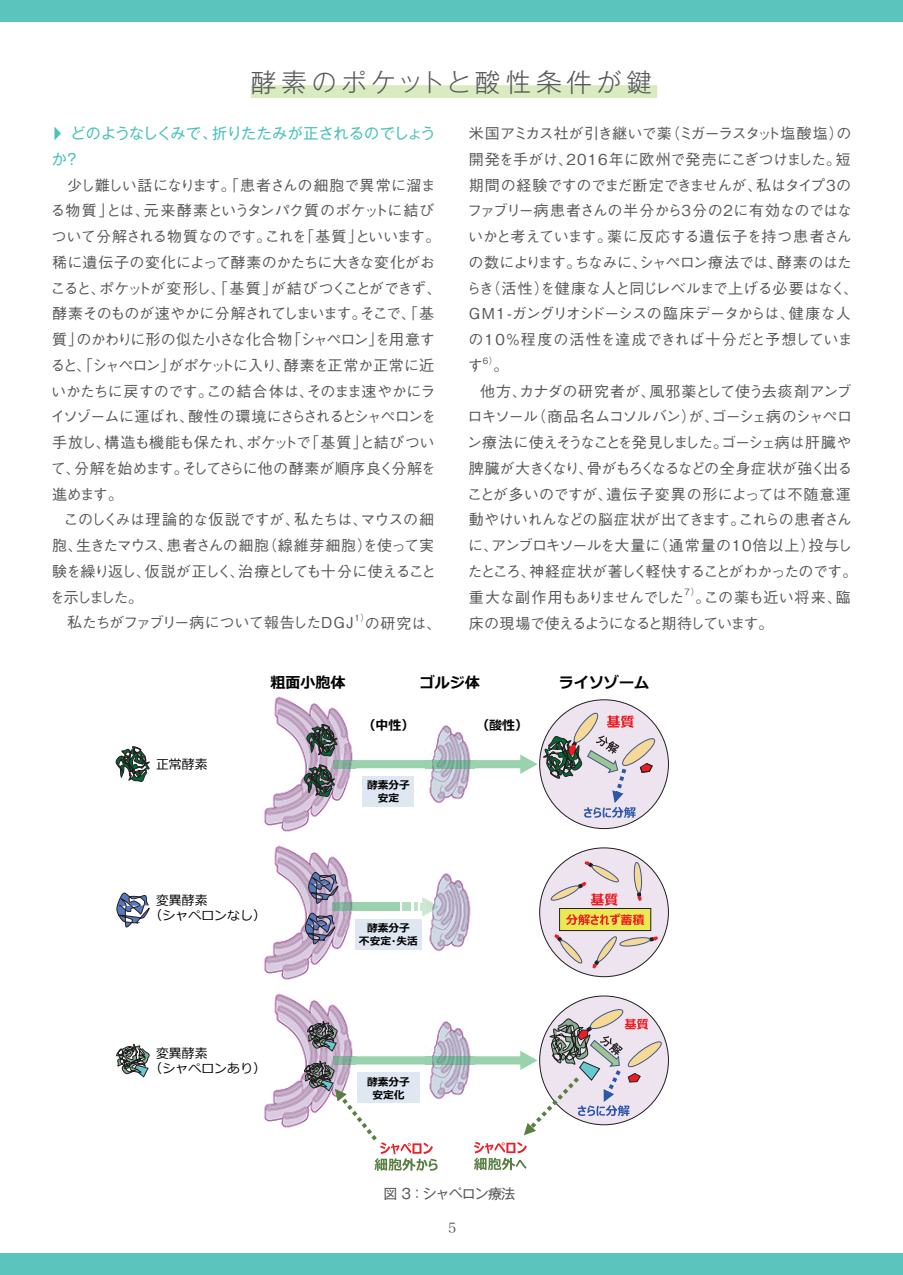
<style>
.page{position:relative;width:903px;height:1275px;background:#fff}
.page>*{position:absolute;margin:0;border:0;box-sizing:border-box;transform-origin:0 0}
.t1{font:300 25.55px "Gothic MB101 Pr 6";letter-spacing:.165em;color:#57585a}
.t2{font:500 15.05px/25.7px "Gothic BBB Pr 6";letter-spacing:-.04em;color:#57585a}
.t3{font:500 15.05px "Gothic BBB Pr 6";letter-spacing:-.075em;color:#57585a}
.t4{font:500 15.05px "Gothic BBB Pr 6";letter-spacing:-.07em;color:#57585a}
.t5{font:500 15.05px "Gothic BBB Pr 6";letter-spacing:-.06em;color:#57585a}
.t6{font:500 15.05px "Gothic BBB Pr 6";letter-spacing:-.09em;color:#57585a}
.t7{font:500 15.05px "Gothic BBB Pr 6";letter-spacing:.02em;color:#57585a}
.t8{font:15.05px/25.7px "Gothic MB101 Pr 6";letter-spacing:-.01em;color:#4ac1ba}
.t9{font:500 15.05px "Gothic BBB Pr 6";letter-spacing:-.005em;color:#57585a}
.t10{font:500 15.05px "Gothic BBB Pr 6";letter-spacing:.015em;color:#57585a}
.t11{font:700 15.05px "Meiryo";color:#030303}
.t12{font:14px "Gothic MB101 Pr 6";letter-spacing:-.06em;color:#57585a}
.t13{font:14px "Hira Min Pro N W3";color:#57585a}
.t14{font:12.95px/15px "Meiryo";letter-spacing:.005em;color:#030303}
.t15{font:700 12.95px "Meiryo";color:#030303}
.t16{font:700 10.67px/13px "Meiryo";color:#030303;text-align:center}
.t17{font:10.5px "Gothic MB101 Pr 6";color:#4ac1ba;scale:1.43 1}
.t18{font:500 8.75px "Gothic BBB Pr 6";color:#57585a}
</style>
<div class="page">
<div style="left:251px;top:85px;width:406px;height:13px;background:#daeac1"></div>
<img style="left:425px;top:873px;width:46px;height:79px">
<img style="left:264px;top:696px;width:91px;height:136px">
<img style="left:264px;top:845px;width:91px;height:135px">
<img style="left:264px;top:993px;width:74px;height:135px">
<img style="left:333px;top:760px;width:22px;height:8px">
<img style="left:425px;top:899px;width:15px;height:16px">
<svg style="left:414px;top:897px;width:11px;height:19px"></svg>
<div style="left:402px;top:903px;width:9px;height:8px;background:#b3dcc0"></div>
<div style="left:355px;top:903px;width:45px;height:8px;background:#9ad2ae"></div>
<img style="left:333px;top:903px;width:22px;height:8px">
<svg style="left:116px;top:1044px;width:34px;height:34px"></svg>
<svg style="left:306px;top:723px;width:33px;height:33px"></svg>
<svg style="left:115px;top:746px;width:35px;height:36px"></svg>
<svg style="left:304px;top:763px;width:32px;height:34px"></svg>
<svg style="left:308px;top:871px;width:31px;height:34px"></svg>
<svg style="left:116px;top:892px;width:34px;height:36px"></svg>
<svg style="left:305px;top:912px;width:31px;height:34px"></svg>
<div style="left:355px;top:920px;width:67px;height:30px;background:#dfe8f2"></div>
<div style="left:540px;top:848px;width:128px;height:129px;background:#eee4f0;border-radius:50%"></div>
<div style="left:559px;top:908px;width:92px;height:22px;background:#ebe952"></div>
<div style="left:559px;top:908px;width:92px;height:23px;border:1px solid #231f20"></div>
<svg style="left:566px;top:913px;width:78px;height:12px"></svg>
<svg style="left:554px;top:934px;width:29px;height:30px"></svg>
<svg style="left:634px;top:862px;width:8px;height:39px"></svg>
<svg style="left:592px;top:936px;width:66px;height:32px"></svg>
<svg style="left:550px;top:861px;width:69px;height:45px"></svg>
<div style="left:540px;top:700px;width:128px;height:129px;background:#eee4f0;border-radius:50%"></div>
<svg style="left:355px;top:712px;width:301px;height:106px"></svg>
<div style="left:540px;top:996px;width:128px;height:129px;background:#eee4f0;border-radius:50%"></div>
<svg style="left:303px;top:1008px;width:360px;height:163px"></svg>
<div style="left:0;top:0;width:903px;height:21px;background:#5ac4bd"></div>
<div style="left:0;top:1253px;width:903px;height:22px;background:#5ac4bd"></div>
<h1 class="t1" style="left:251px;top:61px;width:403px">酵素のポケットと酸性条件が鍵</h1>
<p class="t8" style="left:52px;top:120px;width:385px;text-indent:19px">どのようなしくみで、折りたたみが正されるのでしょうか？</p>
<p class="t2" style="left:51px;top:171px;width:393px;text-indent:17px">少し難しい話になります。「患者さんの細胞で異常に溜まる物質」とは、元来酵素というタンパク質のポケットに結びついて分解される物質なのです。これを「基質」といいます。稀に遺伝子の変化によって酵素のかたちに大きな変化がおこると、ポケットが変形し、「基質」が結びつくことができず、酵素そのものが速やかに分解されてしまいます。そこで、「基質」のかわりに形の似た小さな化合物「シャペロン」を用意すると、「シャペロン」がポケットに入り、酵素を正常か正常に近いかたちに戻すのです。この結合体は、そのまま速やかにライソゾームに運ばれ、酸性の環境にさらされるとシャペロンを手放し、構造も機能も保たれ、ポケットで「基質」と結びついて、分解を始めます。そしてさらに他の酵素が順序良く分解を進めます。</p>
<p class="t2" style="left:64px;top:506px;width:372px">このしくみは理論的な仮説ですが、私たちは、マウスの細</p>
<p class="t2" style="left:52px;top:532px;width:383px">胞、生きたマウス、患者さんの細胞（線維芽細胞）を使って実</p>
<p class="t4" style="left:52px;top:559px;width:386px">験を繰り返し、仮説が正しく、治療としても十分に使えること</p>
<p class="t2" style="left:50px;top:583px;width:95px">を示しました。</p>
<p class="t2" style="left:67px;top:609px;width:288px">私たちがファブリー病について報告したDGJ</p>
<p class="t18" style="left:354px;top:611px;width:16px">1）</p>
<p class="t2" style="left:365px;top:609px;width:78px">の研究は、</p>
<p class="t17" style="left:66px;top:126px;width:12px;rotate:90deg">▲</p>
<p class="t2" style="left:466px;top:120px;width:393px">米国アミカス社が引き継いで薬（ミガーラスタット塩酸塩）の開発を手がけ、2016年に欧州で発売にこぎつけました。短期間の経験ですのでまだ断定できませんが、私はタイプ3のファブリー病患者さんの半分から3分の2に有効なのではないかと考えています。薬に反応する遺伝子を持つ患者さんの数によります。ちなみに、シャペロン療法では、酵素のはたらき（活性）を健康な人と同じレベルまで上げる必要はなく、<br>GM1-ガングリオシドーシスの臨床データからは、健康な人の10％程度の活性を達成できれば十分だと予想しています</p>
<p class="t18" style="left:483px;top:353px;width:16px">6）</p>
<p class="t2" style="left:493px;top:351px;width:17px">。</p>
<p class="t9" style="left:480px;top:379px;width:373px">他方、カナダの研究者が、風邪薬として使う去痰剤アンブ</p>
<p class="t5" style="left:467px;top:405px;width:386px">ロキソール（商品名ムコソルバン）が、ゴーシェ病のシャペロ</p>
<p class="t3" style="left:467px;top:430px;width:386px">ン療法に使えそうなことを発見しました。ゴーシェ病は肝臓や</p>
<p class="t6" style="left:469px;top:456px;width:385px">脾臓が大きくなり、骨がもろくなるなどの全身症状が強く出る</p>
<p class="t10" style="left:467px;top:482px;width:385px">ことが多いのですが、遺伝子変異の形によっては不随意運</p>
<p class="t2" style="left:469px;top:506px;width:384px">動やけいれんなどの脳症状が出てきます。これらの患者さん</p>
<p class="t7" style="left:468px;top:533px;width:385px">に、アンブロキソールを大量に（通常量の10倍以上）投与し</p>
<p class="t3" style="left:468px;top:559px;width:391px">たところ、神経症状が著しく軽快することがわかったのです。</p>
<p class="t2" style="left:469px;top:583px;width:217px">重大な副作用もありませんでした</p>
<p class="t18" style="left:684px;top:585px;width:17px">7）</p>
<p class="t2" style="left:469px;top:583px;width:383px;text-indent:227px">。この薬も近い将来、臨床の現場で使えるようになると期待しています。</p>
<p class="t14" style="left:156px;top:757px;width:53px">正常酵素</p>
<p class="t11" style="left:270px;top:671px;width:77px">粗面小胞体</p>
<p class="t11" style="left:420px;top:671px;width:62px">ゴルジ体</p>
<p class="t15" style="left:363px;top:716px;width:53px">（中性）</p>
<p class="t15" style="left:476px;top:716px;width:53px">（酸性）</p>
<p class="t16" style="left:367px;top:779px;width:44px">酵素分子安定</p>
<p class="t14" style="left:150px;top:894px;width:118px;text-indent:6px">変異酵素<br>（シャペロンなし）</p>
<p class="t16" style="left:359px;top:923px;width:61px">酵素分子<br>不安定・失活</p>
<p class="t14" style="left:150px;top:1047px;width:118px;text-indent:6px">変異酵素<br>（シャペロンあり）</p>
<p class="t16" style="left:367px;top:1076px;width:44px">酵素分子安定化</p>
<p class="t12" style="left:383px;top:1182px;width:133px">図 3：シャペロン療法</p>
<p class="t13" style="left:448px;top:1216px;width:10px">5</p>
<p class="t11" style="left:559px;top:671px;width:92px">ライソゾーム</p>
</div>
